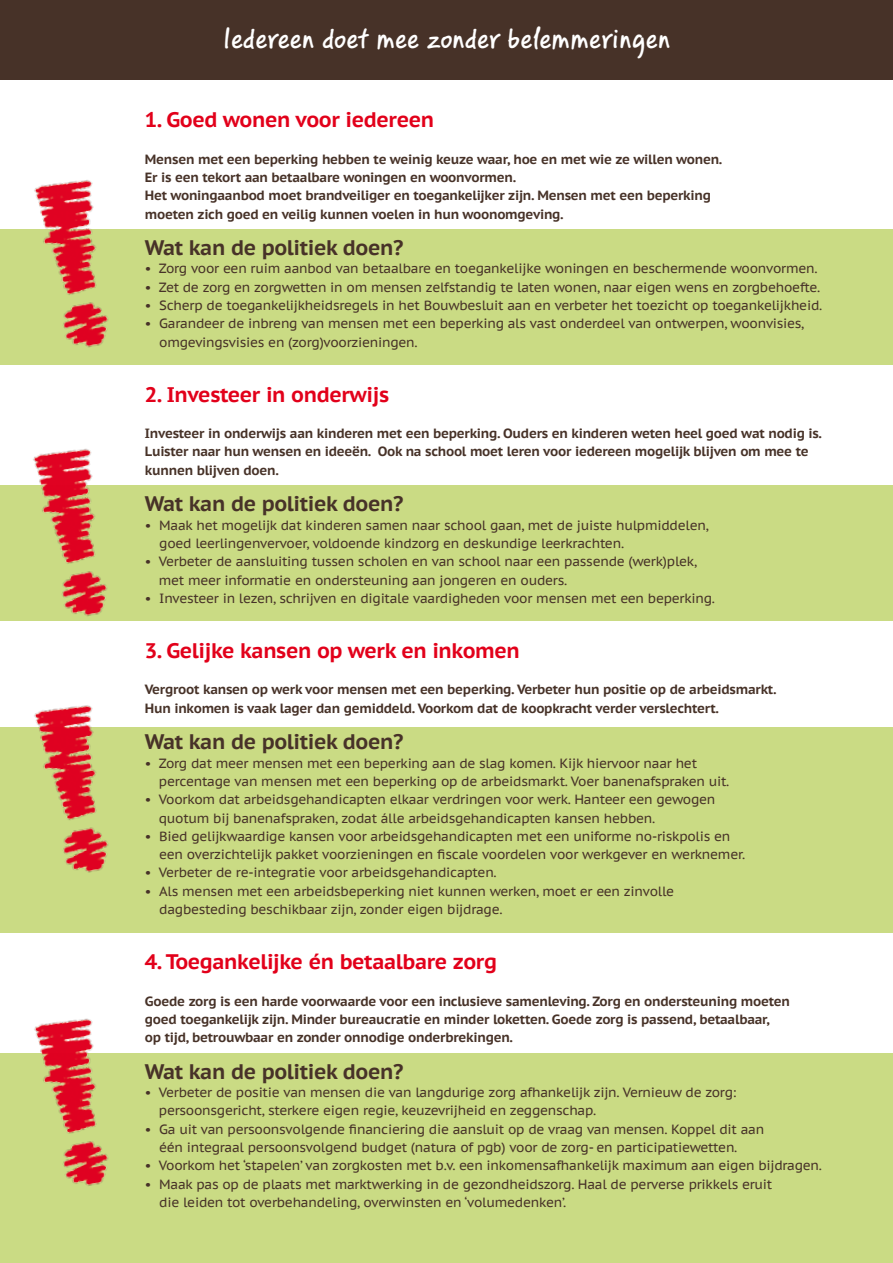
<style>
.page{position:relative;width:893px;height:1263px;background:#fff}
.page>*{position:absolute;margin:0;border:0;box-sizing:border-box;transform-origin:0 0}
.t1{font:500 30px "PF Reminder Pro";color:#fff}
.t2{font:700 21px "PT Sans Caption";letter-spacing:-.02em;color:#e2001a}
.t3{font:700 21px "PT Sans Caption";letter-spacing:-.02em;color:#473228}
.t4{font:13.35px/18.3px "PT Sans Caption";letter-spacing:-.02em;color:#473228}
.t5{font:700 13.35px/18.3px "PT Sans Caption";letter-spacing:-.02em;color:#473228}
</style>
<div class="page">
<div style="left:0;top:727px;width:893px;height:205px;background:#cadb84"></div>
<div style="left:0;top:1053px;width:893px;height:210px;background:#cadb84"></div>
<div style="left:0;top:230px;width:893px;height:135px;background:#cadb84"></div>
<div style="left:0;top:486px;width:893px;height:135px;background:#cadb84"></div>
<div style="left:0;top:0;width:893px;height:80px;background:#473228"></div>
<img style="left:13px;top:180px;width:118px;height:168px">
<img style="left:12px;top:448px;width:117px;height:169px">
<img style="left:34px;top:705px;width:75px;height:168px">
<img style="left:34px;top:1018px;width:75px;height:168px">
<h1 class="t1" style="left:223px;top:20px;width:449px">Iedereen doet mee zonder belemmeringen</h1>
<h2 class="t2" style="left:145px;top:106px;width:291px">1. Goed wonen voor iedereen</h2>
<p class="t5" style="left:145px;top:150px;width:579px">Mensen met een beperking hebben te weinig keuze waar, hoe en met wie ze willen wonen.<br>Er is een tekort aan betaalbare woningen en woonvormen.<br>Het woningaanbod moet brandveiliger en toegankelijker zijn. Mensen met een beperking moeten zich goed en veilig kunnen voelen in hun woonomgeving.</p>
<h2 class="t3" style="left:145px;top:234px;width:260px">Wat kan de politiek doen?</h2>
<p class="t4" style="left:145px;top:259px;width:674px">• Zorg voor een ruim aanbod van betaalbare en toegankelijke woningen en beschermende woonvormen.</p>
<p class="t4" style="left:145px;top:278px;width:677px">• Zet de zorg en zorgwetten in om mensen zelfstandig te laten wonen, naar eigen wens en zorgbehoefte.</p>
<p class="t4" style="left:145px;top:296px;width:679px">• Scherp de toegankelijkheidsregels in het Bouwbesluit aan en verbeter het toezicht op toegankelijkheid.</p>
<p class="t4" style="left:159px;top:314px;width:646px;text-indent:-14px">• Garandeer de inbreng van mensen met een beperking als vast onderdeel van ontwerpen, woonvisies, omgevingsvisies en (zorg)voorzieningen.</p>
<h2 class="t2" style="left:145px;top:380px;width:246px">2. Investeer in onderwijs</h2>
<p class="t5" style="left:145px;top:424px;width:678px">Investeer in onderwijs aan kinderen met een beperking. Ouders en kinderen weten heel goed wat nodig is.<br>Luister naar hun wensen en ideeën. Ook na school moet leren voor iedereen mogelijk blijven om mee te kunnen blijven doen.</p>
<h2 class="t3" style="left:145px;top:490px;width:260px">Wat kan de politiek doen?</h2>
<p class="t4" style="left:159px;top:515px;width:551px;text-indent:-14px">• Maak het mogelijk dat kinderen samen naar school gaan, met de juiste hulpmiddelen, goed leerlingenvervoer, voldoende kindzorg en deskundige leerkrachten.</p>
<p class="t4" style="left:159px;top:552px;width:540px;text-indent:-14px">• Verbeter de aansluiting tussen scholen en van school naar een passende (werk)plek, met meer informatie en ondersteuning aan jongeren en ouders.</p>
<p class="t4" style="left:145px;top:589px;width:572px">• Investeer in lezen, schrijven en digitale vaardigheden voor mensen met een beperking.</p>
<h2 class="t2" style="left:145px;top:636px;width:377px">3. Gelijke kansen op werk en inkomen</h2>
<p class="t5" style="left:145px;top:680px;width:633px">Vergroot kansen op werk voor mensen met een beperking. Verbeter hun positie op de arbeidsmarkt.<br>Hun inkomen is vaak lager dan gemiddeld. Voorkom dat de koopkracht verder verslechtert.</p>
<h2 class="t3" style="left:145px;top:728px;width:260px">Wat kan de politiek doen?</h2>
<p class="t4" style="left:159px;top:753px;width:572px;text-indent:-14px">• Zorg dat meer mensen met een beperking aan de slag komen. Kijk hiervoor naar het percentage van mensen met een beperking op de arbeidsmarkt. Voer banenafspraken uit.</p>
<p class="t4" style="left:159px;top:790px;width:558px;text-indent:-14px">• Voorkom dat arbeidsgehandicapten elkaar verdringen voor werk. Hanteer een gewogen quotum bij banenafspraken, zodat álle arbeidsgehandicapten kansen hebben.</p>
<p class="t4" style="left:159px;top:827px;width:587px;text-indent:-14px">• Bied gelijkwaardige kansen voor arbeidsgehandicapten met een uniforme no-riskpolis en een overzichtelijk pakket voorzieningen en fiscale voordelen voor werkgever en werknemer.</p>
<p class="t4" style="left:145px;top:863px;width:353px">• Verbeter de re-integratie voor arbeidsgehandicapten.</p>
<p class="t4" style="left:159px;top:881px;width:516px;text-indent:-14px">• Als mensen met een arbeidsbeperking niet kunnen werken, moet er een zinvolle dagbesteding beschikbaar zijn, zonder eigen bijdrage.</p>
<h2 class="t2" style="left:145px;top:947px;width:354px">4. Toegankelijke én betaalbare zorg</h2>
<p class="t5" style="left:145px;top:991px;width:646px">Goede zorg is een harde voorwaarde voor een inclusieve samenleving. Zorg en ondersteuning moeten goed toegankelijk zijn. Minder bureaucratie en minder loketten. Goede zorg is passend, betaalbaar,<br>op tijd, betrouwbaar en zonder onnodige onderbrekingen.</p>
<h2 class="t3" style="left:145px;top:1057px;width:260px">Wat kan de politiek doen?</h2>
<p class="t4" style="left:159px;top:1083px;width:579px;text-indent:-14px">• Verbeter de positie van mensen die van langdurige zorg afhankelijk zijn. Vernieuw de zorg: persoonsgericht, sterkere eigen regie, keuzevrijheid en zeggenschap.</p>
<p class="t4" style="left:159px;top:1119px;width:606px;text-indent:-14px">• Ga uit van persoonsvolgende financiering die aansluit op de vraag van mensen. Koppel dit aan één integraal persoonsvolgend budget (natura of pgb) voor de zorg- en participatiewetten.</p>
<p class="t4" style="left:145px;top:1156px;width:679px">• Voorkom het ‘stapelen’ van zorgkosten met b.v. een inkomensafhankelijk maximum aan eigen bijdragen.</p>
<p class="t4" style="left:159px;top:1174px;width:614px;text-indent:-14px">• Maak pas op de plaats met marktwerking in de gezondheidszorg. Haal de perverse prikkels eruit die leiden tot overbehandeling, overwinsten en ‘volumedenken’.</p>
</div>
